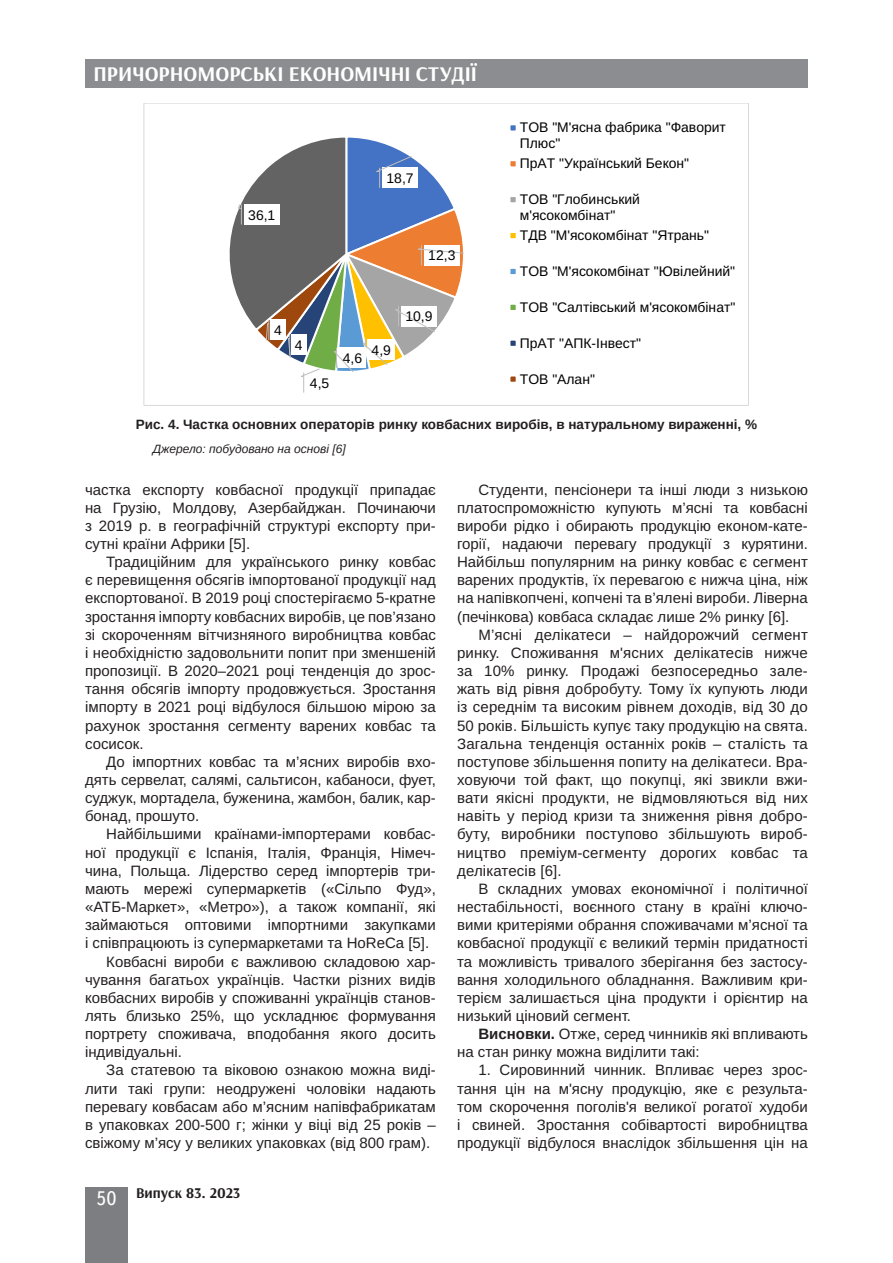
<style>
.page{position:relative;width:893px;height:1263px;background:#fff}
.page>*{position:absolute;margin:0;border:0;box-sizing:border-box;transform-origin:0 0}
.t1{font:700 21px "Arsenal";color:#fff}
.t2{font:15px/18.1px "Arimo";color:#231f20;text-align:justify}
.t3{font:700 15px "Arsenal";color:#231f20}
.t4{font:13.95px/16px "Arimo Roman";color:#000}
.t5{font:700 13.5px "Arimo";color:#231f20}
.t6{font:italic 12px "Arimo";color:#231f20}
.s1{font-family:"Ukrainian Text";font-weight:400;font-size:19.5px;color:#fff}
.s2{font-weight:700}
</style>
<div class="page">
<div style="left:85px;top:59px;width:723px;height:29px;background:#8b8d90"></div>
<div style="left:85px;top:1186px;width:43px;height:76px;background:#7c7e81"></div>
<svg style="left:229px;top:137px;width:235px;height:256px"></svg>
<div style="left:509px;top:124px;width:8px;height:8px;background:#4472c4"></div>
<div style="left:508px;top:123px;width:10px;height:10px;border:2px solid #fff"></div>
<div style="left:509px;top:160px;width:8px;height:7px;background:#ed7d31"></div>
<div style="left:508px;top:159px;width:10px;height:9px;border:2px solid #fff"></div>
<div style="left:509px;top:196px;width:8px;height:7px;background:#a5a5a5"></div>
<div style="left:508px;top:195px;width:10px;height:9px;border:2px solid #fff"></div>
<div style="left:509px;top:232px;width:8px;height:7px;background:#ffc000"></div>
<div style="left:508px;top:231px;width:10px;height:9px;border:2px solid #fff"></div>
<div style="left:509px;top:268px;width:8px;height:7px;background:#5b9bd5"></div>
<div style="left:508px;top:267px;width:10px;height:9px;border:2px solid #fff"></div>
<div style="left:509px;top:304px;width:8px;height:7px;background:#70ad47"></div>
<div style="left:508px;top:303px;width:10px;height:9px;border:2px solid #fff"></div>
<div style="left:509px;top:340px;width:8px;height:7px;background:#264478"></div>
<div style="left:508px;top:339px;width:10px;height:9px;border:2px solid #fff"></div>
<div style="left:509px;top:375px;width:8px;height:8px;background:#9e480e"></div>
<div style="left:508px;top:374px;width:10px;height:10px;border:2px solid #fff"></div>
<h1 class="t1" style="left:94px;top:61px;width:385px">ПРИЧОРНОМОРСЬКІ ЕКОНОМІЧНІ СТУДІЇ</h1>
<p class="t4" style="left:248px;top:207px;width:29px">36,1</p>
<p class="t4" style="left:387px;top:170px;width:29px">18,7</p>
<p class="t4" style="left:428px;top:248px;width:29px">12,3</p>
<p class="t4" style="left:274px;top:322px;width:9px">4</p>
<p class="t4" style="left:295px;top:337px;width:9px">4</p>
<p class="t4" style="left:310px;top:375px;width:21px">4,5</p>
<p class="t4" style="left:343px;top:350px;width:21px">4,6</p>
<p class="t4" style="left:372px;top:342px;width:21px">4,9</p>
<p class="t4" style="left:405px;top:308px;width:29px">10,9</p>
<p class="t4" style="left:520px;top:120px;width:208px">ТОВ "М'ясна фабрика "Фаворит<br>Плюс"</p>
<p class="t4" style="left:520px;top:156px;width:171px">ПрАТ "Український Бекон"</p>
<p class="t4" style="left:520px;top:192px;width:122px">ТОВ "Глобинський м'ясокомбінат"</p>
<p class="t4" style="left:520px;top:228px;width:191px">ТДВ "М'ясокомбінат "Ятрань"</p>
<p class="t4" style="left:520px;top:263px;width:217px">ТОВ "М'ясокомбінат "Ювілейний"</p>
<p class="t4" style="left:520px;top:299px;width:217px">ТОВ "Салтівський м'ясокомбінат"</p>
<p class="t4" style="left:520px;top:335px;width:123px">ПрАТ "АПК-Інвест"</p>
<p class="t4" style="left:520px;top:371px;width:77px">ТОВ "Алан"</p>
<p class="t5" style="left:136px;top:415px;width:623px">Рис. 4. Частка основних операторів ринку ковбасних виробів, в натуральному вираженні, %</p>
<p class="t6" style="left:153px;top:440px;width:194px">Джерело: побудовано на основі [6]</p>
<p class="t2" style="left:85px;top:480px;width:352px">частка експорту ковбасної продукції припадає на Грузію, Молдову, Азербайджан. Починаючи з 2019 р. в географічній структурі експорту при&shy;сутні країни Африки [5].</p>
<p class="t2" style="left:85px;top:553px;width:352px;text-indent:21px">Традиційним для українського ринку ковбас є перевищення обсягів імпортованої продукції над експортованої. В 2019 році спостерігаємо 5-кратне зростання імпорту ковбасних виробів, це пов’язано зі скороченням вітчизняного виробництва ковбас і необхідністю задовольнити попит при зменшеній пропозиції. В 2020–2021 році тенденція до зрос&shy;тання обсягів імпорту продовжується. Зростання імпорту в 2021 році відбулося більшою мірою за рахунок зростання сегменту варених ковбас та сосисок.</p>
<p class="t2" style="left:85px;top:753px;width:352px;text-indent:21px">До імпортних ковбас та м’ясних виробів вхо&shy;дять сервелат, салямі, сальтисон, кабаноси, фует, суджук, мортадела, буженина, жамбон, балик, кар&shy;бонад, прошуто.</p>
<p class="t2" style="left:106px;top:825px;width:331px">Найбільшими країнами-імпортерами ковбас-</p>
<p class="t2" style="left:85px;top:843px;width:352px">ної продукції є Іспанія, Італія, Франція, Німеч-</p>
<p class="t2" style="left:85px;top:862px;width:352px">чина, Польща. Лідерство серед імпортерів три-</p>
<p class="t2" style="left:85px;top:880px;width:352px">мають мережі супермаркетів («Сільпо Фуд»,</p>
<p class="t2" style="left:85px;top:898px;width:352px">«АТБ-Маркет», «Метро»), а також компанії, які</p>
<p class="t2" style="left:85px;top:916px;width:352px">займаються оптовими імпортними закупками</p>
<p class="t2" style="left:85px;top:934px;width:346px">і співпрацюють із супермаркетами та HoReCa [5].</p>
<p class="t2" style="left:106px;top:952px;width:331px">Ковбасні вироби є важливою складовою хар-</p>
<p class="t2" style="left:85px;top:971px;width:352px">чування багатьох українців. Частки різних видів</p>
<p class="t2" style="left:85px;top:989px;width:352px">ковбасних виробів у споживанні українців станов-</p>
<p class="t2" style="left:85px;top:1007px;width:352px">лять близько 25%, що ускладнює формування</p>
<p class="t2" style="left:85px;top:1025px;width:352px">портрету споживача, вподобання якого досить</p>
<p class="t2" style="left:85px;top:1043px;width:98px">індивідуальні.</p>
<p class="t2" style="left:106px;top:1061px;width:331px">За статевою та віковою ознакою можна виді-</p>
<p class="t2" style="left:85px;top:1079px;width:352px">лити такі групи: неодружені чоловіки надають</p>
<p class="t2" style="left:85px;top:1098px;width:352px">перевагу ковбасам або м’ясним напівфабрикатам</p>
<p class="t2" style="left:85px;top:1116px;width:352px">в упаковках 200-500 г; жінки у віці від 25 років –</p>
<p class="t2" style="left:85px;top:1134px;width:347px">свіжому м’ясу у великих упаковках (від 800 грам).</p>
<p class="t3" style="left:96px;top:1183px;width:146px"><span class="s1">50</span> Випуск 83. 2023</p>
<p class="t2" style="left:457px;top:480px;width:352px;text-indent:21px">Студенти, пенсіонери та інші люди з низькою платоспроможністю купують м’ясні та ковбасні вироби рідко і обирають продукцію економ-кате&shy;горії, надаючи перевагу продукції з курятини.<br>Найбільш популярним на ринку ковбас є сегмент варених продуктів, їх перевагою є нижча ціна, ніж на напівкопчені, копчені та в’ялені вироби. Ліверна (печінкова) ковбаса складає лише 2% ринку [6].</p>
<p class="t2" style="left:457px;top:626px;width:352px;text-indent:21px">М’ясні делікатеси – найдорожчий сегмент ринку. Споживання м'ясних делікатесів нижче за 10% ринку. Продажі безпосередньо зале&shy;жать від рівня добробуту. Тому їх купують люди із середнім та високим рівнем доходів, від 30 до 50 років. Більшість купує таку продукцію на свята.<br>Загальна тенденція останніх років – сталість та поступове збільшення попиту на делікатеси. Вра&shy;ховуючи той факт, що покупці, які звикли вжи&shy;вати якісні продукти, не відмовляються від них навіть у період кризи та зниження рівня добро&shy;буту, виробники поступово збільшують вироб&shy;ництво преміум-сегменту дорогих ковбас та делікатесів [6].</p>
<p class="t2" style="left:457px;top:880px;width:352px;text-indent:21px">В складних умовах економічної і політичної нестабільності, воєнного стану в країні ключо&shy;вими критеріями обрання споживачами м’ясної та ковбасної продукції є великий термін придатності та можливість тривалого зберігання без застосу&shy;вання холодильного обладнання. Важливим кри&shy;терієм залишається ціна продукти і орієнтир на низький ціновий сегмент.</p>
<p class="t2" style="left:457px;top:1025px;width:352px;text-indent:21px"><span class="s2">Висновки.</span> Отже, серед чинників які впливають на стан ринку можна виділити такі:</p>
<p class="t2" style="left:457px;top:1061px;width:352px;text-indent:21px">1. Сировинний чинник. Впливає через зрос&shy;тання цін на м'ясну продукцію, яке є результа&shy;том скорочення поголів'я великої рогатої худоби і свиней. Зростання собівартості виробництва продукції відбулося внаслідок збільшення цін на</p>
</div>
